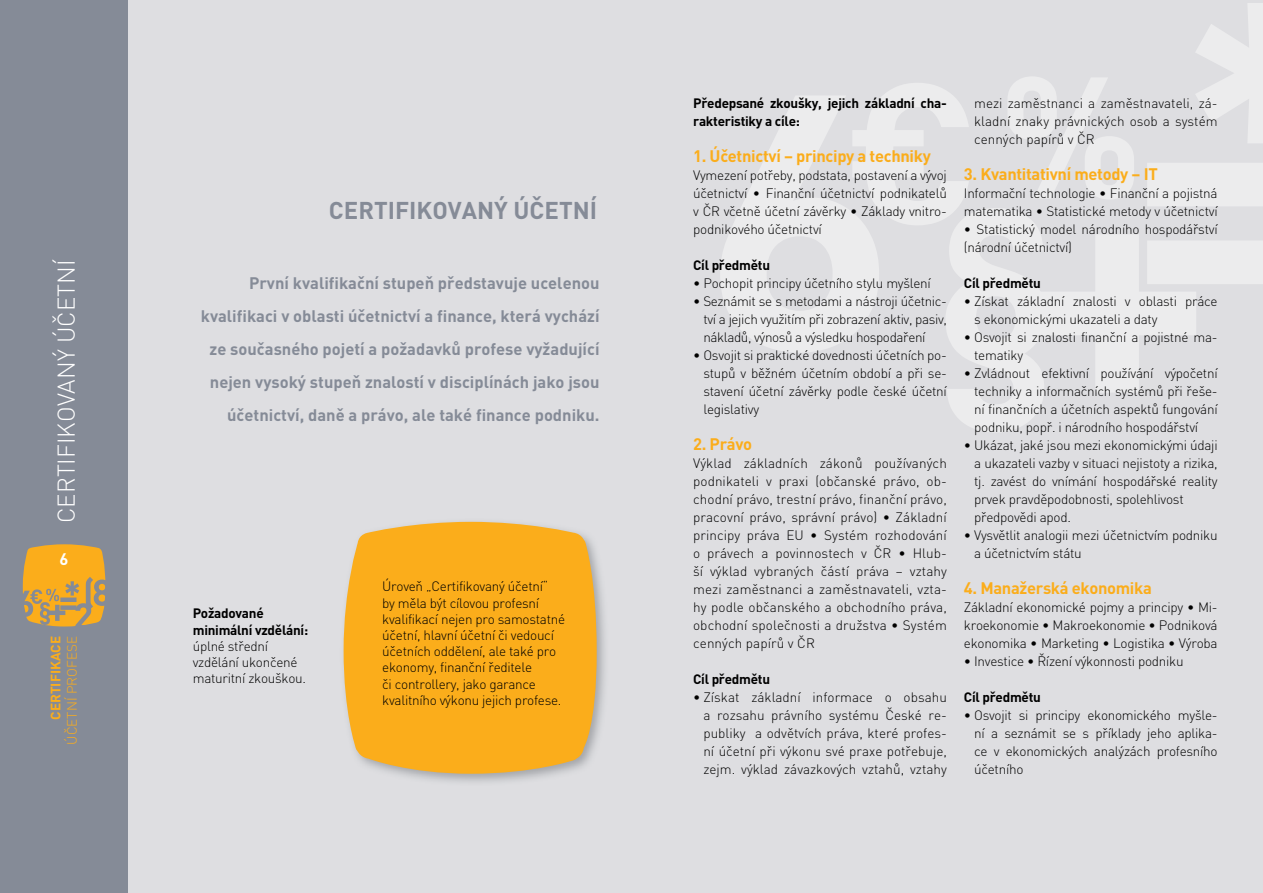
<style>
.page{position:relative;width:1263px;height:893px;background:#fff}
.page>*{position:absolute;margin:0;border:0;box-sizing:border-box;transform-origin:0 0}
.t1{font:300 24px "Unient DINCE";color:#fff}
.t2{font:700 24px "Unient DINCE";color:#858b97}
.t3{font:700 16.5px/33px "Unient DINCE";color:#858b97;text-align:right}
.t4{font:700 16.5px "Unient DINCE";letter-spacing:-.02em;color:#fbad1b}
.t5{font:700 16.5px "Unient DINCE";color:#fff}
.t6{font:300 13.5px/18px "Unient DINCE";letter-spacing:-.02em;color:#000;text-align:justify}
.t7{font:700 13.5px/18px "Unient DINCE";letter-spacing:-.02em;color:#000}
.t8{font:300 13.5px "Unient DINCE";color:#fbad1b}
.t9{font:700 13.5px "Unient DINCE";color:#fbad1b}
</style>
<div class="page">
<div style="left:128px;top:0;width:1135px;height:893px;background:#dedee1"></div>
<div style="left:0;top:0;width:128px;height:893px;background:#858b97"></div>
<svg style="left:720px;top:3px;width:543px;height:429px"></svg>
<svg style="left:22px;top:544px;width:84px;height:83px"></svg>
<svg style="left:344px;top:522px;width:253px;height:252px;background:#f7af2a"></svg>
<h1 class="t1" style="left:55px;top:523px;width:265px;rotate:-90deg">CERTIFIKOVANÝ ÚČETNÍ</h1>
<p class="t5" style="left:59px;top:549px;width:10px">6</p>
<p class="t9" style="left:47px;top:720px;width:85px;rotate:-90deg">CERTIFIKACE</p>
<p class="t8" style="left:66px;top:745px;width:110px;rotate:-90deg">ÚČETNÍ PROFESE</p>
<h1 class="t2" style="left:329px;top:195px;width:270px">CERTIFIKOVANÝ ÚČETNÍ</h1>
<p class="t3" style="left:201px;top:266px;width:400px">První kvalifikační stupeň představuje ucelenou kvalifikaci v oblasti účetnictví a finance, která vychází ze současného pojetí a požadavků profese vyžadující nejen vysoký stupeň znalostí v disciplínách jako jsou účetnictví, daně a právo, ale také finance podniku.</p>
<p class="t7" style="left:193px;top:605px;width:117px;line-height:16.2px">Požadované minimální vzdělání:</p>
<p class="t6" style="left:193px;top:639px;width:115px;line-height:16.2px;text-align:left">úplné střední vzdělání ukončené maturitní zkouškou.</p>
<p class="t6" style="left:382px;top:579px;width:184px;line-height:16.2px;text-align:left">Úroveň „Certifikovaný účetní“<br>by měla být cílovou profesní kvalifikací nejen pro samostatné účetní, hlavní účetní či vedoucí účetních oddělení, ale také pro ekonomy, finanční ředitele<br>či controllery, jako garance kvalitního výkonu jejich profese.</p>
<p class="t7" style="left:693px;top:94px;width:255px">Předepsané zkoušky, jejich základní cha&shy;rakteristiky a cíle:</p>
<p class="t4" style="left:693px;top:145px;width:239px">1. Účetnictví – principy a techniky</p>
<p class="t6" style="left:693px;top:167px;width:255px">Vymezení potřeby, podstata, postavení a vývoj účetnictví • Finanční účetnictví podnikatelů v ČR včetně účetní závěrky • Základy vnitro&shy;podnikového účetnictví</p>
<p class="t7" style="left:693px;top:256px;width:79px">Cíl předmětu</p>
<p class="t6" style="left:693px;top:275px;width:239px">• Pochopit principy účetního stylu myšlení</p>
<p class="t6" style="left:703px;top:293px;width:245px;text-indent:-10px">• Seznámit se s metodami a nástroji účetnic&shy;tví a jejich využitím při zobrazení aktiv, pasiv, nákladů, výnosů a výsledku hospodaření</p>
<p class="t6" style="left:703px;top:347px;width:245px;text-indent:-10px">• Osvojit si praktické dovednosti účetních po&shy;stupů v běžném účetním období a při se&shy;stavení účetní závěrky podle české účetní legislativy</p>
<p class="t4" style="left:693px;top:433px;width:60px">2. Právo</p>
<p class="t6" style="left:693px;top:455px;width:255px">Výklad základních zákonů používaných podnikateli v praxi (občanské právo, ob&shy;chodní právo, trestní právo, finanční právo, pracovní právo, správní právo) • Základní principy práva EU • Systém rozhodování o právech a povinnostech v ČR • Hlub&shy;ší výklad vybraných částí práva – vztahy mezi zaměstnanci a zaměstnavateli, vzta&shy;hy podle občanského a obchodního práva, obchodní společnosti a družstva • Systém cenných papírů v ČR</p>
<p class="t7" style="left:693px;top:670px;width:79px">Cíl předmětu</p>
<p class="t6" style="left:703px;top:689px;width:245px;text-indent:-10px">• Získat základní informace o obsahu a rozsahu právního systému České re&shy;publiky a odvětvích práva, které profes&shy;ní účetní při výkonu své praxe potřebuje, zejm. výklad závazkových vztahů, vztahy</p>
<p class="t6" style="left:974px;top:95px;width:245px">mezi zaměstnanci a zaměstnavateli, zá&shy;kladní znaky právnických osob a systém cenných papírů v ČR</p>
<p class="t4" style="left:964px;top:163px;width:195px">3. Kvantitativní metody – IT</p>
<p class="t6" style="left:964px;top:185px;width:255px">Informační technologie • Finanční a pojistná matematika • Statistické metody v účetnictví</p>
<p class="t6" style="left:964px;top:221px;width:255px">• Statistický model národního hospodářství (národní účetnictví)</p>
<p class="t7" style="left:964px;top:274px;width:79px">Cíl předmětu</p>
<p class="t6" style="left:974px;top:293px;width:245px;text-indent:-10px">• Získat základní znalosti v oblasti práce s ekonomickými ukazateli a daty</p>
<p class="t6" style="left:974px;top:329px;width:245px;text-indent:-10px">• Osvojit si znalosti finanční a pojistné ma&shy;tematiky</p>
<p class="t6" style="left:974px;top:365px;width:245px;text-indent:-10px">• Zvládnout efektivní používání výpočetní techniky a informačních systémů při řeše&shy;ní finančních a účetních aspektů fungování podniku, popř. i národního hospodářství</p>
<p class="t6" style="left:974px;top:437px;width:245px;text-align:left;text-indent:-10px">• Ukázat, jaké jsou mezi ekonomickými údaji a ukazateli vazby v situaci nejistoty a rizika, tj. zavést do vnímání hospodářské reality prvek pravděpodobnosti, spolehlivost předpovědi apod.</p>
<p class="t6" style="left:974px;top:527px;width:245px;text-indent:-10px">• Vysvětlit analogii mezi účetnictvím podniku a účetnictvím státu</p>
<p class="t4" style="left:964px;top:577px;width:189px">4. Manažerská ekonomika</p>
<p class="t6" style="left:964px;top:599px;width:255px">Základní ekonomické pojmy a principy • Mi&shy;kroekonomie • Makroekonomie • Podniková ekonomika • Marketing • Logistika • Výroba</p>
<p class="t6" style="left:964px;top:653px;width:221px">• Investice • Řízení výkonnosti podniku</p>
<p class="t7" style="left:964px;top:688px;width:79px">Cíl předmětu</p>
<p class="t6" style="left:974px;top:707px;width:245px;text-indent:-10px">• Osvojit si principy ekonomického myšle&shy;ní a seznámit se s příklady jeho aplika&shy;ce v ekonomických analýzách profesního účetního</p>
</div>
